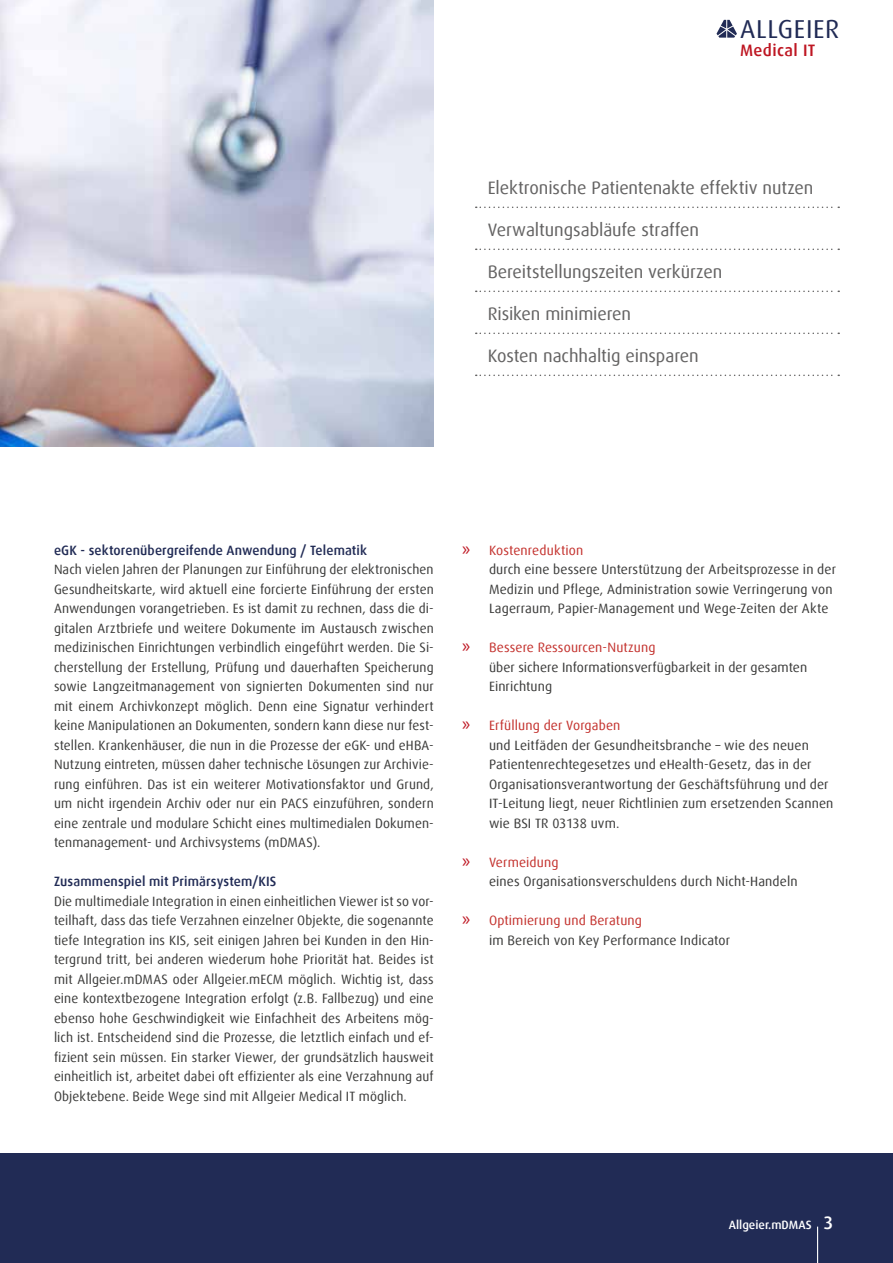
<style>
.page{position:relative;width:893px;height:1263px;background:#fff}
.page>*{position:absolute;margin:0;border:0;box-sizing:border-box;transform-origin:0 0}
.t1{font:25.95px "Dax Offc";letter-spacing:.025em;color:#212b55}
.t2{font:18px "Dax Offc";letter-spacing:-.005em;color:#646363}
.t3{font:500 16.5px "Dax Offc";letter-spacing:.025em;color:#be1622}
.t4{font:13.5px/19.5px "Dax Offc";letter-spacing:.01em;color:#3c3c3b}
.t5{font:500 13.5px "Dax Offc";letter-spacing:.01em;color:#212b55}
.t6{font:500 12px "Dax Offc";color:#fff}
.s1{font-family:"Myriad Pro";font-size:19.5px;color:#be1622}
.s2{color:#c4332f}
.s3{font-size:18px}
</style>
<div class="page">
<div style="left:0;top:1154px;width:893px;height:109px;background:#212b55"></div>
<hr style="left:817px;top:1227px;width:1px;height:36px;background:#fff">
<img style="left:0;top:0;width:434px;height:446px">
<svg style="left:476px;top:207px;width:363px;height:1px"></svg>
<svg style="left:476px;top:249px;width:363px;height:1px"></svg>
<svg style="left:476px;top:291px;width:363px;height:1px"></svg>
<svg style="left:476px;top:333px;width:363px;height:1px"></svg>
<svg style="left:476px;top:375px;width:363px;height:1px"></svg>
<svg style="left:716px;top:20px;width:21px;height:18px"></svg>
<h1 class="t1" style="left:740px;top:12px;width:101px">ALLGEIER</h1>
<p class="t3" style="left:740px;top:39px;width:77px">Medical IT</p>
<h2 class="t2" style="left:488px;top:176px;width:327px">Elektronische Patientenakte effektiv nutzen</h2>
<h2 class="t2" style="left:488px;top:218px;width:213px">Verwaltungsabläufe straffen</h2>
<h2 class="t2" style="left:488px;top:260px;width:236px">Bereitstellungszeiten verkürzen</h2>
<h2 class="t2" style="left:488px;top:302px;width:145px">Risiken minimieren</h2>
<h2 class="t2" style="left:488px;top:344px;width:212px">Kosten nachhaltig einsparen</h2>
<p class="t5" style="left:54px;top:542px;width:314px">eGK - sektorenübergreifende Anwendung / Telematik</p>
<p class="t4" style="left:54px;top:560px;width:381px;text-align:justify">Nach vielen Jahren der Planungen zur Einführung der elektronischen Gesundheitskarte, wird aktuell eine forcierte Einführung der ersten Anwendungen vorangetrieben. Es ist damit zu rechnen, dass die di&shy;gitalen Arztbriefe und weitere Dokumente im Austausch zwischen medizinischen Einrichtungen verbindlich eingeführt werden. Die Si&shy;cherstellung der Erstellung, Prüfung und dauerhaften Speicherung sowie Langzeitmanagement von signierten Dokumenten sind nur mit einem Archivkonzept möglich. Denn eine Signatur verhindert keine Manipulationen an Dokumenten, sondern kann diese nur fest&shy;stellen. Krankenhäuser, die nun in die Prozesse der eGK- und eHBA-Nutzung eintreten, müssen daher technische Lösungen zur Archivie&shy;rung einführen. Das ist ein weiterer Motivationsfaktor und Grund, um nicht irgendein Archiv oder nur ein PACS einzuführen, sondern eine zentrale und modulare Schicht eines multimedialen Dokumen&shy;tenmanagement- und Archivsystems (mDMAS).</p>
<p class="t5" style="left:54px;top:873px;width:224px">Zusammenspiel mit Primärsystem/KIS</p>
<p class="t4" style="left:54px;top:892px;width:381px;text-align:justify">Die multimediale Integration in einen einheitlichen Viewer ist so vor&shy;teilhaft, dass das tiefe Verzahnen einzelner Objekte, die sogenannte tiefe Integration ins KIS, seit einigen Jahren bei Kunden in den Hin&shy;tergrund tritt, bei anderen wiederum hohe Priorität hat. Beides ist mit Allgeier.mDMAS oder Allgeier.mECM möglich. Wichtig ist, dass eine kontextbezogene Integration erfolgt (z.B. Fallbezug) und eine ebenso hohe Geschwindigkeit wie Einfachheit des Arbeitens mög&shy;lich ist. Entscheidend sind die Prozesse, die letztlich einfach und ef&shy;fizient sein müssen. Ein starker Viewer, der grundsätzlich hausweit einheitlich ist, arbeitet dabei oft effizienter als eine Verzahnung auf Objektebene. Beide Wege sind mit Allgeier Medical IT möglich.</p>
<p class="t4" style="left:489px;top:541px;width:349px;text-indent:-27px"><span class="s1">»</span> <span class="s2">Kostenreduktion<br></span>durch eine bessere Unterstützung der Arbeitsprozesse in der Medizin und Pflege, Administration sowie Verringerung von Lagerraum, Papier-Management und Wege-Zeiten der Akte</p>
<p class="t4" style="left:489px;top:638px;width:320px;text-indent:-27px"><span class="s1">»</span> <span class="s2">Bessere Ressourcen-Nutzung<br></span>über sichere Informationsverfügbarkeit in der gesamten<br>Einrichtung</p>
<p class="t4" style="left:489px;top:716px;width:346px;text-indent:-27px"><span class="s1">»</span> <span class="s2">Erfüllung der Vorgaben<br></span>und Leitfäden der Gesundheitsbranche – wie des neuen Patientenrechtegesetzes und eHealth-Gesetz, das in der Organisationsverantwortung der Geschäftsführung und der IT-Leitung liegt, neuer Richtlinien zum ersetzenden Scannen wie BSI TR 03138 uvm.</p>
<p class="t4" style="left:489px;top:853px;width:310px;text-indent:-27px"><span class="s1">»</span> <span class="s2">Vermeidung<br></span>eines Organisationsverschuldens durch Nicht-Handeln</p>
<p class="t4" style="left:489px;top:911px;width:243px;text-indent:-27px"><span class="s1">»</span> <span class="s2">Optimierung und Beratung<br></span>im Bereich von Key Performance Indicator</p>
<p class="t6" style="left:729px;top:1217px;width:106px">Allgeier.mDMAS <span class="s3">3</span></p>
</div>
